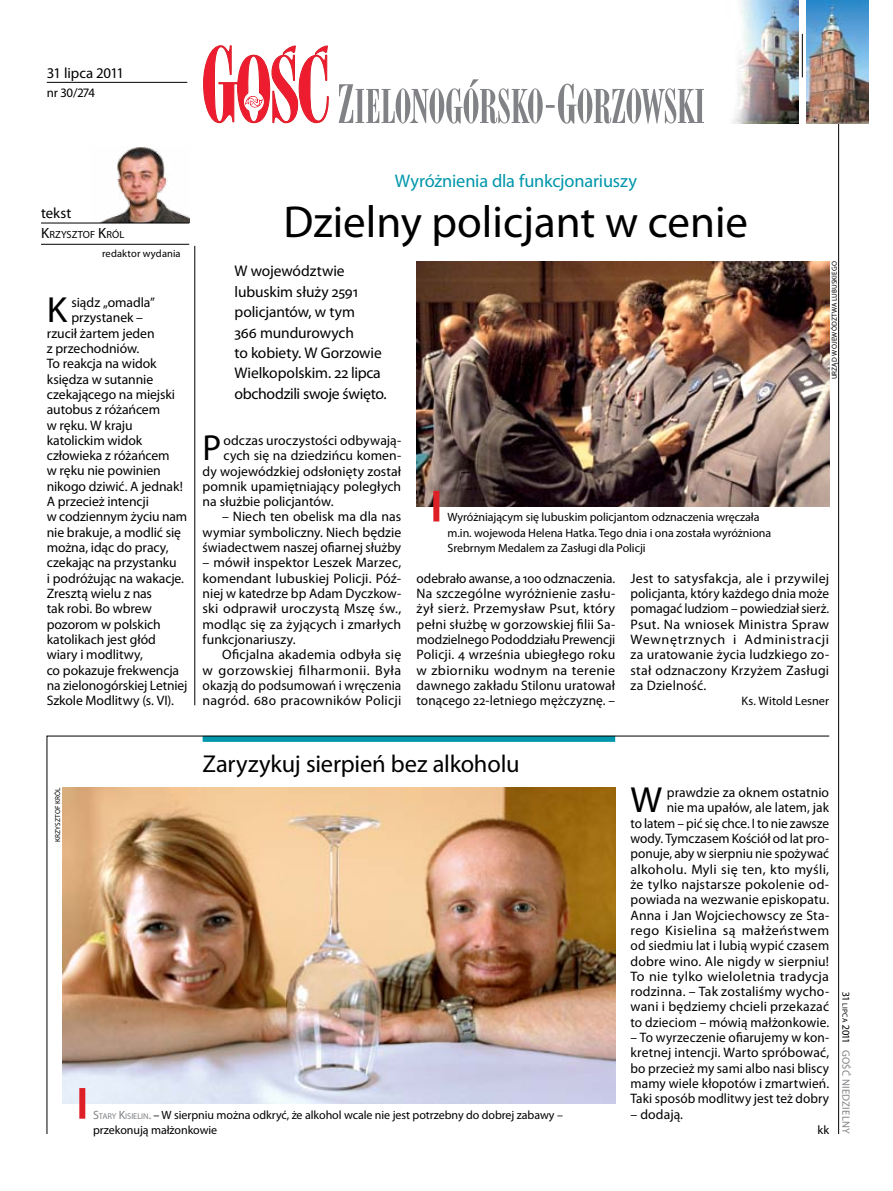
<style>
.page{position:relative;width:893px;height:1191px;background:#fff}
.page>*{position:absolute;margin:0;border:0;box-sizing:border-box;transform-origin:0 0}
.t1{font:45px "Myriad Pro";color:#000}
.t2{font:36.45px "Myriad Pro";color:#000}
.t3{font:24.45px "Myriad Pro";letter-spacing:-.01em;color:#000}
.t4{font:18.3px "Myriad Pro";letter-spacing:-.01em;color:#0096ab}
.t5{font:15.75px "Myriad Pro";letter-spacing:-.02em;color:#000}
.t6{font:15.45px/20.4px "Myriad Pro";letter-spacing:-.005em;color:#000}
.t7{font:14.85px "Myriad Pro";color:#000}
.t8{font:13.65px/15.3px "Myriad Pro";letter-spacing:.005em;color:#000;text-align:justify}
.t9{font:12.9px "Myriad Pro";letter-spacing:.005em;color:#000}
.t10{font:12.3px "Myriad Pro";letter-spacing:.005em;color:#000}
.t11{font:12px/15.3px "Myriad Pro";letter-spacing:-.005em;color:#000}
.t12{font:10.5px "Myriad Pro";letter-spacing:.01em;color:#000}
.t13{font:10.5px "Myriad Pro";letter-spacing:.03em;color:#808285}
.t14{font:10.5px "Myriad Pro";letter-spacing:.02em;color:#000}
.t15{font:10.35px "Myriad Pro";letter-spacing:.005em;color:#000}
.t16{font:7.2px "Myriad Pro";letter-spacing:.02em;color:#000}
.s1{font-size:14.85px}
.s2{font-size:15.75px}
.s3{font-size:15.45px}
.s4{color:#808285}
.s5{font-size:8.4px;color:#808285}
.s6{font-size:7.35px}
</style>
<div class="page">
<hr style="left:838px;top:68px;width:1px;height:1066px;background:#000">
<hr style="left:802px;top:34px;width:1px;height:43px;background:#000">
<svg style="left:47px;top:735px;width:783px;height:399px"></svg>
<hr style="left:195px;top:246px;width:1px;height:459px;background:#000">
<img style="left:732px;top:0;width:66px;height:123px">
<img style="left:806px;top:0;width:63px;height:123px">
<img style="left:91px;top:147px;width:98px;height:76px">
<hr style="left:41px;top:223px;width:148px;height:1px;background:#000">
<hr style="left:41px;top:244px;width:148px;height:1px;background:#000">
<svg style="left:203px;top:45px;width:126px;height:78px"></svg>
<svg style="left:339px;top:79px;width:365px;height:45px"></svg>
<hr style="left:47px;top:82px;width:140px;height:1px;background:#000">
<img style="left:62px;top:787px;width:553px;height:316px">
<div style="left:79px;top:1088px;width:6px;height:30px;background:#df1f26"></div>
<img style="left:416px;top:261px;width:413px;height:245px">
<div style="left:433px;top:491px;width:6px;height:30px;background:#df1f26"></div>
<p class="t7" style="left:47px;top:63px;width:79px">31 lipca 2011</p>
<p class="t9" style="left:47px;top:85px;width:50px">nr 30/274</p>
<p class="t7" style="left:41px;top:204px;width:32px">tekst</p>
<p class="t15" style="left:41px;top:228px;width:85px"><span class="s1">K</span>RZYSZTOF <span class="s1">K</span>RÓL</p>
<p class="t12" style="left:102px;top:247px;width:80px">redaktor wydania</p>
<h2 class="t2" style="left:47px;top:288px;width:22px">K</h2>
<p class="t8" style="left:71px;top:295px;width:85px">siądz „omadla”</p>
<p class="t8" style="left:71px;top:310px;width:73px">przystanek –</p>
<p class="t8" style="left:47px;top:325px;width:109px">rzucił żartem jeden</p>
<p class="t8" style="left:47px;top:340px;width:94px">z przechodniów.</p>
<p class="t8" style="left:47px;top:356px;width:111px">To reakcja na widok</p>
<p class="t8" style="left:47px;top:371px;width:108px">księdza w sutannie</p>
<p class="t8" style="left:47px;top:386px;width:130px">czekającego na miejski</p>
<p class="t8" style="left:47px;top:402px;width:115px">autobus z różańcem</p>
<p class="t8" style="left:47px;top:417px;width:87px">w ręku. W kraju</p>
<p class="t8" style="left:47px;top:432px;width:97px">katolickim widok</p>
<p class="t8" style="left:47px;top:448px;width:124px">człowieka z różańcem</p>
<p class="t8" style="left:47px;top:463px;width:116px">w ręku nie powinien</p>
<p class="t8" style="left:47px;top:478px;width:138px">nikogo dziwić. A jednak!</p>
<p class="t8" style="left:47px;top:493px;width:104px">A przecież intencji</p>
<p class="t8" style="left:47px;top:509px;width:142px">w codziennym życiu nam</p>
<p class="t8" style="left:47px;top:524px;width:136px">nie brakuje, a modlić się</p>
<p class="t8" style="left:47px;top:539px;width:123px">można, idąc do pracy,</p>
<p class="t8" style="left:47px;top:555px;width:131px">czekając na przystanku</p>
<p class="t8" style="left:47px;top:570px;width:139px">i podróżując na wakacje.</p>
<p class="t8" style="left:47px;top:585px;width:107px">Zresztą wielu z nas</p>
<p class="t8" style="left:47px;top:601px;width:107px">tak robi. Bo wbrew</p>
<p class="t8" style="left:47px;top:616px;width:116px">pozorom w polskich</p>
<p class="t8" style="left:47px;top:631px;width:111px">katolikach jest głód</p>
<p class="t8" style="left:47px;top:647px;width:98px">wiary i modlitwy,</p>
<p class="t8" style="left:47px;top:662px;width:134px">co pokazuje frekwencja</p>
<p class="t8" style="left:47px;top:677px;width:142px">na zielonogórskiej Letniej</p>
<p class="t8" style="left:47px;top:693px;width:129px">Szkole Modlitwy (s. VI).</p>
<h3 class="t4" style="left:395px;top:169px;width:244px">Wyróżnienia dla funkcjonariuszy</h3>
<h1 class="t1" style="left:284px;top:194px;width:466px">Dzielny policjant w cenie</h1>
<p class="t6" style="left:234px;top:261px;width:149px">W województwie lubuskim służy 2591 policjantów, w tym<br>366 mundurowych<br>to kobiety. W Gorzowie<br>Wielkopolskim. <span class="s2">22 lipca</span></p>
<p class="t5" style="left:234px;top:384px;width:154px">obchodzili swoje święto<span class="s3">.</span></p>
<p class="t16" style="left:830px;top:379px;width:120px;rotate:-90deg">Urząd Województwa Lubuskiego</p>
<h2 class="t2" style="left:203px;top:425px;width:20px">P</h2>
<p class="t8" style="left:223px;top:432px;width:179px">odczas uroczystości odbywają-</p>
<p class="t8" style="left:223px;top:448px;width:179px">cych się na dziedzińcu komen-</p>
<p class="t8" style="left:203px;top:463px;width:200px">dy wojewódzkiej odsłonięty został</p>
<p class="t8" style="left:203px;top:478px;width:200px">pomnik upamiętniający poległych</p>
<p class="t8" style="left:203px;top:494px;width:132px">na służbie policjantów.</p>
<p class="t8" style="left:203px;top:509px;width:200px;text-indent:20px">– Niech ten obelisk ma dla nas wymiar symboliczny. Niech będzie świadectwem naszej ofiarnej służby</p>
<p class="t8" style="left:203px;top:555px;width:200px">– mówił inspektor Leszek Marzec, komendant lubuskiej Policji. Póź&shy;niej w katedrze bp Adam Dyczkow&shy;ski odprawił uroczystą Mszę św., modląc się za żyjących i zmarłych funkcjonariuszy.</p>
<p class="t8" style="left:203px;top:647px;width:200px;text-indent:20px">Oficjalna akademia odbyła się w gorzowskiej filharmonii. Była okazją do podsumowań i wręczenia nagród. 680 pracowników Policji</p>
<p class="t11" style="left:448px;top:509px;width:325px">Wyróżniającym się lubuskim policjantom odznaczenia wręczała m.in. wojewoda Helena Hatka. Tego dnia i ona została wyróżniona<br>Srebrnym Medalem za Zasługi dla Policji</p>
<p class="t8" style="left:417px;top:570px;width:200px">odebrało awanse, a 100 odznaczenia.<br>Na szczególne wyróżnienie zasłu&shy;żył sierż. Przemysław Psut, który pełni służbę w gorzowskiej filii Sa&shy;modzielnego Pododdziału Prewencji Policji. 4 września ubiegłego roku w zbiorniku wodnym na terenie dawnego zakładu Stilonu uratował tonącego 22-letniego mężczyznę. –</p>
<p class="t8" style="left:630px;top:570px;width:200px">Jest to satysfakcja, ale i przywilej policjanta, który każdego dnia może pomagać ludziom – powiedział sierż.<br>Psut. Na wniosek Ministra Spraw Wewnętrznych i Administracji za uratowanie życia ludzkiego zo&shy;stał odznaczony Krzyżem Zasługi za Dzielność.</p>
<p class="t10" style="left:741px;top:693px;width:89px">Ks. Witold Lesner</p>
<h3 class="t3" style="left:203px;top:748px;width:318px">Zaryzykuj sierpień bez alkoholu</h3>
<p class="t16" style="left:53px;top:841px;width:56px;rotate:-90deg">Krzysztof Król</p>
<p class="t11" style="left:93px;top:1106px;width:471px"><span class="s4">S</span><span class="s5">TARY</span> <span class="s4">K</span><span class="s5">ISIELIN</span><span class="s4">.</span> – W sierpniu można odkryć, że alkohol wcale nie jest potrzebny do dobrej zabawy – przekonują małżonkowie</p>
<p class="t8" style="left:630px;top:784px;width:200px;text-align:right">prawdzie za oknem ostatnio<br>nie ma upałów, ale latem, jak<br>to latem – pić się chce. I to nie zawsze wody. Tymczasem Kościół od lat pro&shy;ponuje, aby w sierpniu nie spożywać alkoholu. Myli się ten, kto myśli, że tylko najstarsze pokolenie od&shy;powiada na wezwanie episkopatu.<br>Anna i Jan Wojciechowscy ze Sta&shy;rego Kisielina są małżeństwem od siedmiu lat i lubią wypić czasem dobre wino. Ale nigdy w sierpniu!<br>To nie tylko wieloletnia tradycja rodzinna. – Tak zostaliśmy wycho&shy;wani i będziemy chcieli przekazać to dzieciom – mówią małżonkowie.</p>
<p class="t8" style="left:630px;top:1029px;width:200px">– To wyrzeczenie ofiarujemy w kon&shy;kretnej intencji. Warto spróbować, bo przecież my sami albo nasi bliscy mamy wiele kłopotów i zmartwień.<br>Taki sposób modlitwy jest też dobry</p>
<p class="t8" style="left:630px;top:1106px;width:54px">– dodają.</p>
<p class="t10" style="left:817px;top:1122px;width:13px">kk</p>
<h2 class="t2" style="left:630px;top:777px;width:33px">W</h2>
<p class="t14" style="left:852px;top:992px;width:51px;rotate:90deg">31 <span class="s6">LIPCA</span> 2011</p>
<p class="t13" style="left:852px;top:1049px;width:86px;rotate:90deg">Gość Niedzielny</p>
</div>
